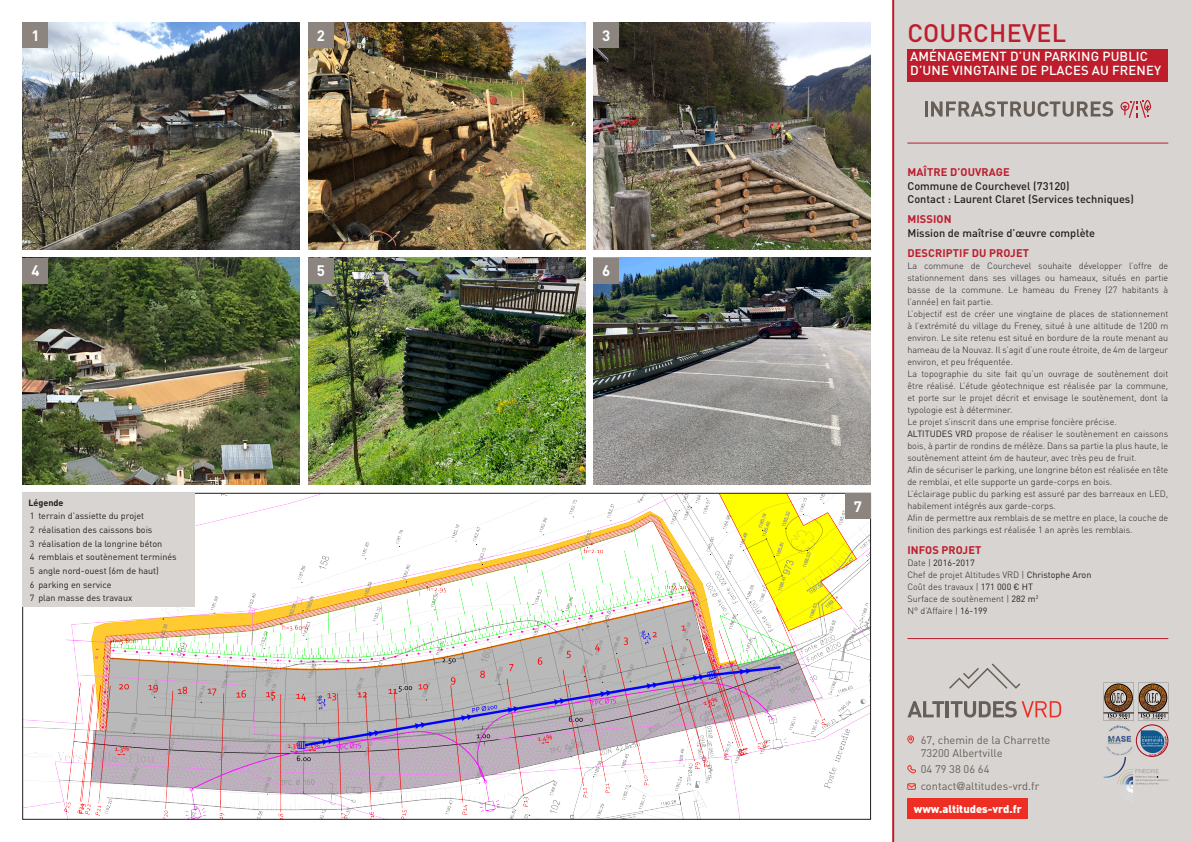
<style>
.page{position:relative;width:1191px;height:842px;background:#fff}
.page>*{position:absolute;margin:0;border:0;box-sizing:border-box;transform-origin:0 0}
.MOA{font:500 25px "DIN Pro";letter-spacing:.01em;color:#be1d2c}
.Numero_images{font:700 15px "DIN Pro";color:#fff}
.Titre_Infra{font:500 13px/14px "DIN Pro";letter-spacing:.01em;color:#fff}
.t1{font:11.1px/13.3px "DIN Pro";color:#675e58}
.t2{font:900 11.1px "DIN Pro";color:#fff}
.Texte_gras{font:500 11px "DIN Pro";color:#231f20}
.QQ_Infra{font:700 11px "DIN Pro";letter-spacing:.01em;color:#be1d2c}
.Texte_présentation{font:300 9px/12px "DIN Pro";color:#231f20;text-align:justify}
.Legende_images_puce{font:9px "DIN Pro";color:#231f20}
.Texte_présentation-2{font:9px "DIN Pro";color:#231f20}
.Legende_images{font:700 9px "DIN Pro";color:#231f20}
.s1{font-weight:400}
.s2{font-weight:300}
.s3{font-family:"Helvetica Neue LT Pro"}
</style>
<div class="page">
<div style="left:893px;top:0;width:298px;height:842px;background:#d7d4d1"></div>
<svg style="left:907px;top:701px;width:37px;height:16px"></svg>
<hr style="left:946px;top:701px;width:3px;height:16px;background:#675e58">
<svg style="left:950px;top:701px;width:111px;height:16px"></svg>
<svg style="left:949px;top:663px;width:71px;height:26px"></svg>
<svg style="left:907px;top:735px;width:7px;height:8px"></svg>
<svg style="left:907px;top:765px;width:9px;height:8px"></svg>
<div style="left:907px;top:783px;width:8px;height:7px;border:1px solid #ee2e22"></div>
<svg style="left:907px;top:783px;width:8px;height:5px"></svg>
<div style="left:907px;top:798px;width:121px;height:21px;background:#ee2e22"></div>
<img style="left:1136px;top:725px;width:31px;height:31px;border-radius:16px">
<div style="left:1136px;top:724px;width:32px;height:33px;border:1px solid #cc0621;border-radius:50%"></div>
<img style="left:1106px;top:725px;width:27px;height:30px">
<svg style="left:1103px;top:682px;width:65px;height:38px"></svg>
<svg style="left:1103px;top:757px;width:65px;height:36px"></svg>
<hr style="left:924px;top:101px;width:3px;height:15px;background:#675e58">
<svg style="left:931px;top:101px;width:182px;height:16px"></svg>
<svg style="left:1120px;top:100px;width:31px;height:18px"></svg>
<div style="left:907px;top:49px;width:261px;height:32px;background:#be1d2c"></div>
<img style="left:25px;top:495px;width:843px;height:322px">
<img style="left:308px;top:23px;width:277px;height:226px">
<img style="left:23px;top:23px;width:277px;height:226px">
<img style="left:593px;top:258px;width:277px;height:227px">
<img style="left:593px;top:23px;width:277px;height:226px">
<img style="left:23px;top:258px;width:277px;height:227px">
<img style="left:308px;top:258px;width:277px;height:227px">
<div style="left:23px;top:23px;width:25px;height:25px;background:#8c857f"></div>
<div style="left:308px;top:23px;width:26px;height:25px;background:#8c857f"></div>
<div style="left:593px;top:23px;width:26px;height:25px;background:#8c857f"></div>
<div style="left:23px;top:258px;width:25px;height:25px;background:#8c857f"></div>
<div style="left:308px;top:258px;width:26px;height:25px;background:#8c857f"></div>
<div style="left:845px;top:493px;width:25px;height:26px;background:#8c857f"></div>
<div style="left:593px;top:258px;width:26px;height:25px;background:#8c857f"></div>
<div style="left:23px;top:493px;width:172px;height:114px;background:#d7d4d1"></div>
<hr style="left:892px;top:0;width:2px;height:842px;background:#be1d2c">
<hr style="left:907px;top:143px;width:261px;height:1px;background:#be1d2c">
<hr style="left:907px;top:638px;width:261px;height:1px;background:#be1d2c">
<p class="Numero_images" style="left:31px;top:23px;width:10px">1</p>
<p class="Numero_images" style="left:317px;top:23px;width:10px">2</p>
<p class="Numero_images" style="left:602px;top:23px;width:10px">3</p>
<p class="Numero_images" style="left:31px;top:259px;width:10px">4</p>
<p class="Numero_images" style="left:317px;top:259px;width:10px">5</p>
<p class="Legende_images" style="left:28px;top:495px;width:37px">Légende</p>
<p class="Legende_images_puce" style="left:30px;top:509px;width:116px">1 terrain d’assiette du projet</p>
<p class="Legende_images_puce" style="left:30px;top:523px;width:124px">2 réalisation des caissons bois</p>
<p class="Legende_images_puce" style="left:30px;top:536px;width:134px">3 réalisation de la longrine béton</p>
<p class="Legende_images_puce" style="left:30px;top:550px;width:148px">4 remblais et soutènement terminés</p>
<p class="Legende_images_puce" style="left:30px;top:564px;width:131px">5 angle nord-ouest (6m de haut)</p>
<p class="Legende_images_puce" style="left:30px;top:577px;width:83px">6 parking en service</p>
<p class="Legende_images_puce" style="left:30px;top:591px;width:104px">7 plan masse des travaux</p>
<p class="Numero_images" style="left:602px;top:259px;width:10px">6</p>
<p class="Numero_images" style="left:853px;top:494px;width:10px">7</p>
<p class="MOA" style="left:907px;top:12px;width:160px">COURCHEVEL</p>
<p class="Titre_Infra" style="left:910px;top:48px;width:252px">AMÉNAGEMENT D’UN PARKING PUBLIC<br>D’UNE VINGTAINE DE PLACES AU FRENEY</p>
<p class="QQ_Infra" style="left:907px;top:163px;width:104px">MAÎTRE D’OUVRAGE</p>
<p class="Texte_gras" style="left:907px;top:177px;width:164px">Commune de Courchevel (73120)</p>
<p class="Texte_gras" style="left:907px;top:190px;width:228px">Contact : Laurent Claret (Services techniques)</p>
<p class="QQ_Infra" style="left:907px;top:210px;width:46px">MISSION</p>
<p class="Texte_gras" style="left:907px;top:224px;width:189px">Mission de maîtrise d’œuvre complète</p>
<p class="QQ_Infra" style="left:907px;top:244px;width:123px">DESCRIPTIF DU PROJET</p>
<p class="Texte_présentation" style="left:907px;top:259px;width:262px">La commune de Courchevel souhaite développer l’offre de stationnement dans ses villages ou hameaux, situés en partie basse de la commune. Le hameau du Freney (27 habitants à l’année) en fait partie.</p>
<p class="Texte_présentation" style="left:907px;top:307px;width:262px">L’objectif est de créer une vingtaine de places de stationnement à l’extrémité du village du Freney, situé à une altitude de 1200 m environ. Le site retenu est situé en bordure de la route menant au hameau de la Nouvaz. Il s’agit d’une route étroite, de 4m de largeur environ, et peu fréquentée.</p>
<p class="Texte_présentation" style="left:907px;top:367px;width:262px">La topographie du site fait qu’un ouvrage de soutènement doit être réalisé. L’étude géotechnique est réalisée par la commune, et porte sur le projet décrit et envisage le soutènement, dont la typologie est à déterminer.</p>
<p class="Texte_présentation" style="left:907px;top:415px;width:211px">Le projet s’inscrit dans une emprise foncière précise.</p>
<p class="Texte_présentation" style="left:907px;top:427px;width:262px"><span class="s1">ALTITUDES VRD</span> propose de réaliser le soutènement en caissons bois, à partir de rondins de mélèze. Dans sa partie la plus haute, le soutènement atteint 6m de hauteur, avec très peu de fruit.</p>
<p class="Texte_présentation" style="left:907px;top:463px;width:262px">Afin de sécuriser le parking, une longrine béton est réalisée en tête de remblai, et elle supporte un garde-corps en bois.</p>
<p class="Texte_présentation" style="left:907px;top:487px;width:262px">L’éclairage public du parking est assuré par des barreaux en LED, habilement intégrés aux garde-corps.</p>
<p class="Texte_présentation" style="left:907px;top:511px;width:262px">Afin de permettre aux remblais de se mettre en place, la couche de finition des parkings est réalisée 1 an après les remblais.</p>
<p class="QQ_Infra" style="left:907px;top:540px;width:75px">INFOS PROJET</p>
<p class="Texte_présentation-2" style="left:907px;top:555px;width:69px"><span class="s2">Date |</span> 2016-2017</p>
<p class="Texte_présentation" style="left:907px;top:568px;width:185px">Chef de projet Altitudes VRD | <span class="s1">Christophe Aron</span></p>
<p class="Texte_présentation" style="left:907px;top:580px;width:127px">Coût des travaux | <span class="s1">171 000 € HT</span></p>
<p class="Texte_présentation" style="left:907px;top:592px;width:133px">Surface de soutènement | <span class="s1">282 m</span><sup>2</sup></p>
<p class="Texte_présentation" style="left:907px;top:604px;width:82px">N° d’Affaire | <span class="s1">16-199</span></p>
<p class="t1" style="left:920px;top:732px;width:131px">67, chemin de la Charrette<br>73200 Albertville</p>
<p class="t1" style="left:920px;top:761px;width:70px">04 79 38 06 64</p>
<p class="t1" style="left:920px;top:778px;width:120px">contact<span class="s3">@</span>altitudes-vrd.fr</p>
<p class="t2" style="left:913px;top:799px;width:110px">www.altitudes-vrd.fr</p>
</div>
